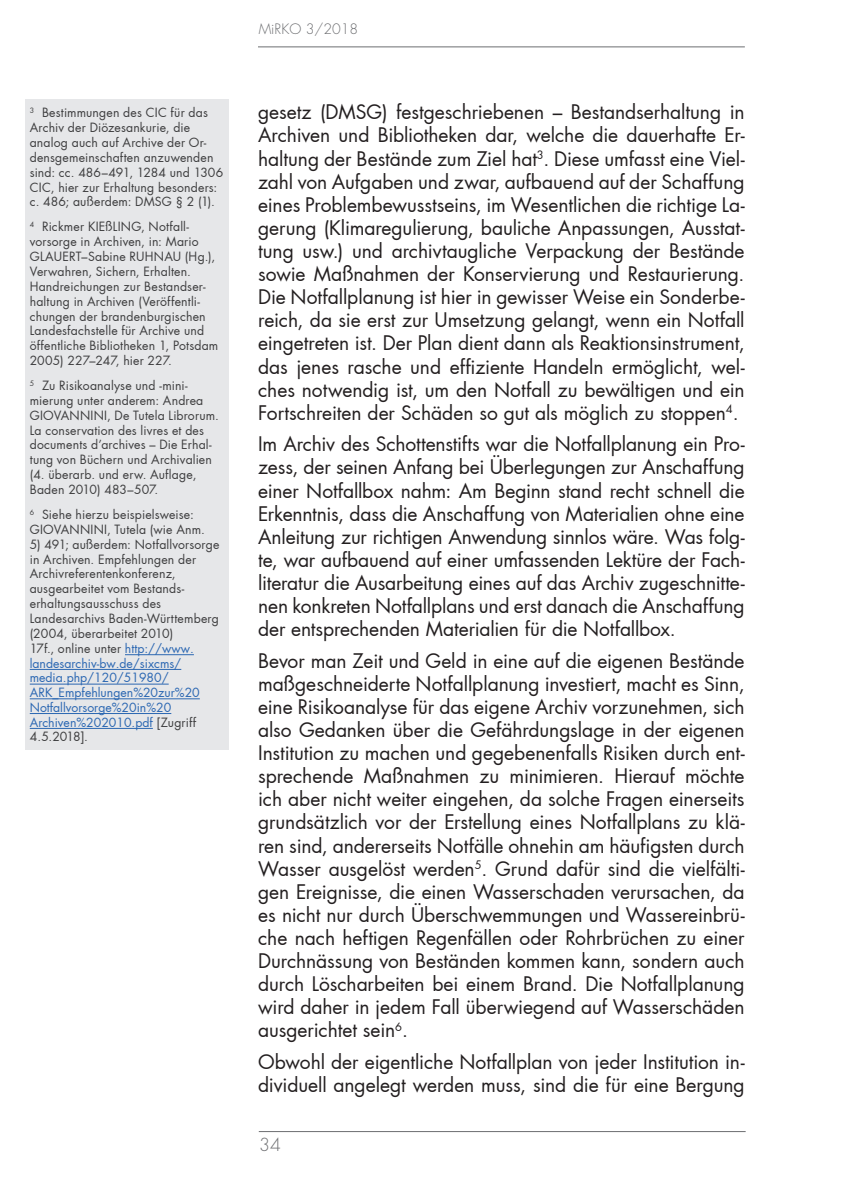
<style>
.page{position:relative;width:844px;height:1191px;background:#fff}
.page>*{position:absolute;margin:0;border:0;box-sizing:border-box;transform-origin:0 0}
.t1{font:19.25px/23.1px "Futura";letter-spacing:-.005em;color:#231f20;text-align:justify}
.t2{font:300 17.5px "Futura";color:#6d6e71}
.t3{font:300 14px "Futura";color:#6d6e71}
.t4{font:12.25px/14.9px "Futura";letter-spacing:.01em;color:#3e3e3f}
.s1{color:#2b67b2}
</style>
<div class="page">
<hr style="left:258px;top:47px;width:486px;height:1px;background:#6d6e71">
<hr style="left:259px;top:1131px;width:486px;height:1px;background:#6d6e71">
<div style="left:25px;top:99px;width:203px;height:650px;background:#e6e7e9"></div>
<hr style="left:125px;top:654px;width:69px;height:1px;background:#2b67b2">
<hr style="left:30px;top:669px;width:151px;height:1px;background:#2b67b2">
<hr style="left:30px;top:683px;width:139px;height:1px;background:#2b67b2">
<hr style="left:30px;top:698px;width:170px;height:1px;background:#2b67b2">
<hr style="left:30px;top:713px;width:141px;height:1px;background:#2b67b2">
<hr style="left:30px;top:728px;width:123px;height:1px;background:#2b67b2">
<p class="t4" style="left:30px;top:105px;width:195px"><sup>3</sup> Bestimmungen des CIC für das<br>Archiv der Diözesankurie, die analog auch auf Archive der Or&shy;densgemeinschaften anzuwenden sind: cc. 486–491, 1284 und 1306<br>CIC, hier zur Erhaltung besonders: c. 486; außerdem: DMSG § 2 (1).</p>
<p class="t4" style="left:30px;top:219px;width:190px"><sup>4</sup> Rickmer KIEßLING, Notfall&shy;vorsorge in Archiven, in: Mario<br>GLAUERT–Sabine RUHNAU (Hg.),<br>Verwahren, Sichern, Erhalten.<br>Handreichungen zur Bestandser&shy;haltung in Archiven (Veröffentli&shy;chungen der brandenburgischen<br>Landesfachstelle für Archive und öffentliche Bibliotheken 1, Potsdam<br>2005) 227–247, hier 227.</p>
<p class="t4" style="left:30px;top:378px;width:190px"><sup>5</sup> Zu Risikoanalyse und -mini&shy;mierung unter anderem: Andrea<br>GIOVANNINI, De Tutela Librorum.<br>La conservation des livres et des documents d’archives – Die Erhal&shy;tung von Büchern und Archivalien (4. überarb. und erw. Auflage,<br>Baden 2010) 483–507.</p>
<p class="t4" style="left:30px;top:507px;width:176px"><sup>6</sup> Siehe hierzu beispielsweise:<br>GIOVANNINI, Tutela (wie Anm.</p>
<p class="t4" style="left:30px;top:536px;width:191px">5) 491; außerdem: Notfallvorsorge in Archiven. Empfehlungen der<br>Archivreferentenkonferenz, ausgearbeitet vom Bestands&shy;erhaltungsausschuss des<br>Landesarchivs Baden-Württemberg (2004, überarbeitet 2010)<br>17f., online unter <span class="s1">http://www. landesarchiv-bw.de/sixcms/ media.php/120/51980/<br>ARK_Empfehlungen%20zur%20<br>Notfallvorsorge%20in%20<br>Archiven%202010.pdf</span> [Zugriff<br>4.5.2018].</p>
<p class="t3" style="left:259px;top:20px;width:101px">MiRKO 3/2018</p>
<p class="t1" style="left:258px;top:100px;width:488px">gesetz (DMSG) festgeschriebenen – Bestandserhaltung in Archiven und Bibliotheken dar, welche die dauerhafte Er&shy;haltung der Bestände zum Ziel hat<sup>3</sup>. Diese umfasst eine Viel&shy;zahl von Aufgaben und zwar, aufbauend auf der Schaffung eines Problembewusstseins, im Wesentlichen die richtige La&shy;gerung (Klimaregulierung, bauliche Anpassungen, Ausstat&shy;tung usw.) und archivtaugliche Verpackung der Bestände sowie Maßnahmen der Konservierung und Restaurierung.<br>Die Notfallplanung ist hier in gewisser Weise ein Sonderbe&shy;reich, da sie erst zur Umsetzung gelangt, wenn ein Notfall eingetreten ist. Der Plan dient dann als Reaktionsinstrument, das jenes rasche und effiziente Handeln ermöglicht, wel&shy;ches notwendig ist, um den Notfall zu bewältigen und ein Fortschreiten der Schäden so gut als möglich zu stoppen<sup>4</sup>.</p>
<p class="t1" style="left:258px;top:432px;width:488px">Im Archiv des Schottenstifts war die Notfallplanung ein Pro&shy;zess, der seinen Anfang bei Überlegungen zur Anschaffung einer Notfallbox nahm: Am Beginn stand recht schnell die Erkenntnis, dass die Anschaffung von Materialien ohne eine Anleitung zur richtigen Anwendung sinnlos wäre. Was folg&shy;te, war aufbauend auf einer umfassenden Lektüre der Fach&shy;literatur die Ausarbeitung eines auf das Archiv zugeschnitte&shy;nen konkreten Notfallplans und erst danach die Anschaffung der entsprechenden Materialien für die Notfallbox.</p>
<p class="t1" style="left:258px;top:649px;width:488px">Bevor man Zeit und Geld in eine auf die eigenen Bestände maßgeschneiderte Notfallplanung investiert, macht es Sinn, eine Risikoanalyse für das eigene Archiv vorzunehmen, sich also Gedanken über die Gefährdungslage in der eigenen Institution zu machen und gegebenenfalls Risiken durch ent&shy;sprechende Maßnahmen zu minimieren. Hierauf möchte ich aber nicht weiter eingehen, da solche Fragen einerseits grundsätzlich vor der Erstellung eines Notfallplans zu klä&shy;ren sind, andererseits Notfälle ohnehin am häufigsten durch Wasser ausgelöst werden<sup>5</sup>. Grund dafür sind die vielfälti&shy;gen Ereignisse, die einen Wasserschaden verursachen, da es nicht nur durch Überschwemmungen und Wassereinbrü&shy;che nach heftigen Regenfällen oder Rohrbrüchen zu einer Durchnässung von Beständen kommen kann, sondern auch durch Löscharbeiten bei einem Brand. Die Notfallplanung wird daher in jedem Fall überwiegend auf Wasserschäden ausgerichtet sein<sup>6</sup>.</p>
<p class="t1" style="left:258px;top:1050px;width:488px">Obwohl der eigentliche Notfallplan von jeder Institution in&shy;dividuell angelegt werden muss, sind die für eine Bergung</p>
<p class="t2" style="left:259px;top:1134px;width:23px">34</p>
</div>
